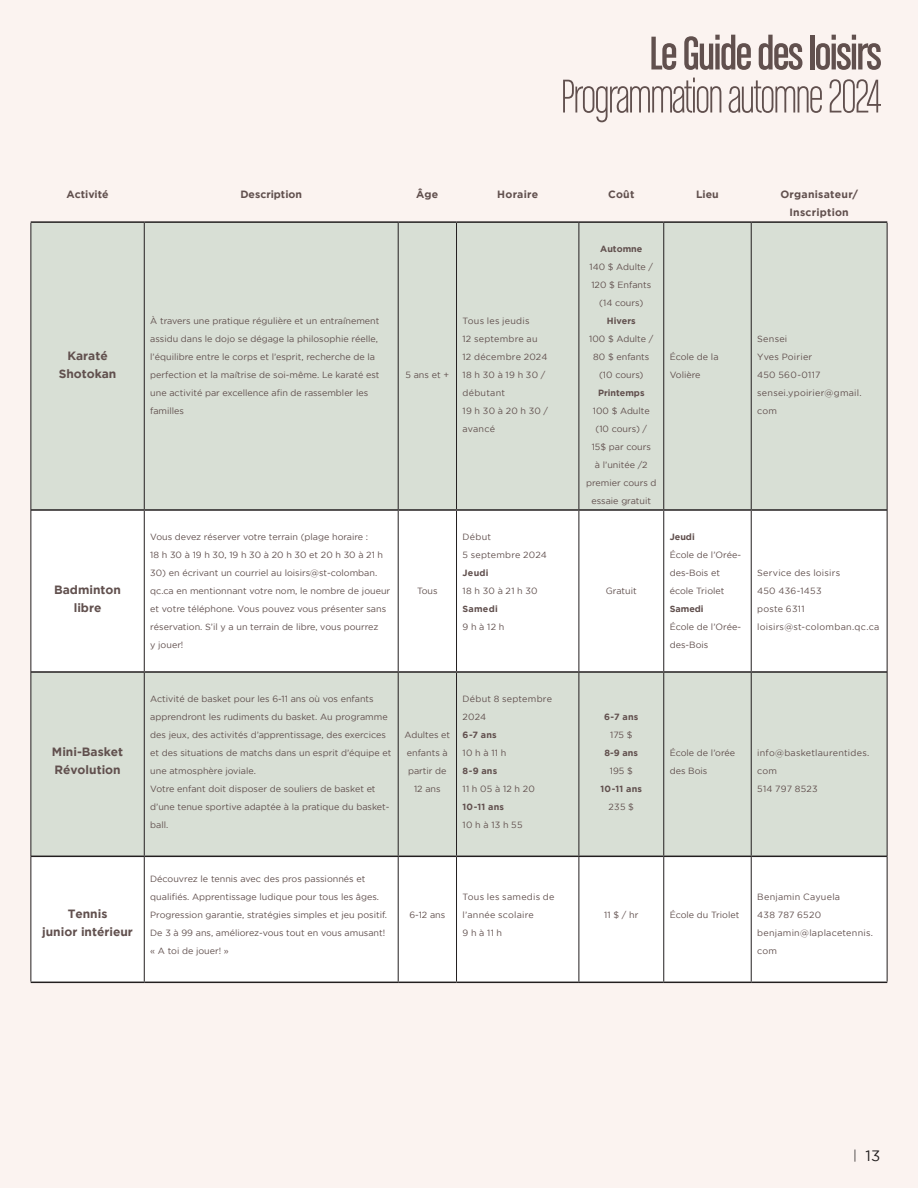
<style>
.page{position:relative;width:918px;height:1188px;background:#fbf3f0}
.page>*{position:absolute;margin:0;border:0;box-sizing:border-box;transform-origin:0 0}
.t1{font:50.4px "Chalet Comprime Milan Sixty";letter-spacing:-.03em;color:#61504e}
.t2{font:50.4px "Chalet Comprime Cologne Sixty";letter-spacing:-.03em;color:#61504e}
.t3{font:15px "Gotham";color:#231f20}
.t4{font:700 12px/18px "Gotham";color:#61504e;text-align:center}
.t5{font:700 10.5px/18px "Gotham";letter-spacing:.02em;color:#61504e;text-align:center}
.t6{font:700 10.5px "Gotham";color:#61504e}
.t7{font:9px/18px "Gotham";color:#61504e}
.t8{font:9px/18px "Gotham";letter-spacing:.03em;color:#61504e}
.t9{font:9px/18px "Gotham";letter-spacing:.025em;color:#61504e}
.t10{font:700 9px/18px "Gotham";letter-spacing:.03em;color:#61504e;text-align:center}
.s1{font-weight:700}
.s2{font-weight:400}
.s3{font-size:13.2px}
</style>
<div class="page">
<div style="left:32px;top:223px;width:855px;height:286px;background:#d8dfd5"></div>
<svg style="left:32px;top:511px;width:855px;height:471px;fill:#fff"></svg>
<hr style="left:31px;top:510px;width:1px;height:162px;background:#231f20">
<hr style="left:144px;top:511px;width:1px;height:160px;background:#231f20">
<hr style="left:398px;top:511px;width:1px;height:160px;background:#231f20">
<hr style="left:456px;top:511px;width:1px;height:160px;background:#231f20">
<hr style="left:579px;top:511px;width:1px;height:160px;background:#231f20">
<hr style="left:663px;top:511px;width:1px;height:160px;background:#231f20">
<hr style="left:751px;top:511px;width:1px;height:160px;background:#231f20">
<hr style="left:887px;top:510px;width:1px;height:162px;background:#231f20">
<hr style="left:31px;top:223px;width:1px;height:287px;background:#231f20">
<hr style="left:31px;top:221px;width:113px;height:2px;background:#231f20">
<hr style="left:144px;top:221px;width:254px;height:2px;background:#231f20">
<hr style="left:398px;top:221px;width:59px;height:2px;background:#231f20">
<hr style="left:457px;top:221px;width:122px;height:2px;background:#231f20">
<hr style="left:579px;top:221px;width:85px;height:2px;background:#231f20">
<hr style="left:664px;top:221px;width:87px;height:2px;background:#231f20">
<hr style="left:751px;top:221px;width:136px;height:2px;background:#231f20">
<hr style="left:144px;top:223px;width:1px;height:286px;background:#231f20">
<hr style="left:398px;top:223px;width:1px;height:286px;background:#231f20">
<hr style="left:456px;top:223px;width:1px;height:286px;background:#231f20">
<hr style="left:579px;top:223px;width:1px;height:286px;background:#231f20">
<hr style="left:663px;top:223px;width:1px;height:286px;background:#231f20">
<hr style="left:751px;top:223px;width:1px;height:286px;background:#231f20">
<hr style="left:887px;top:223px;width:1px;height:287px;background:#231f20">
<hr style="left:144px;top:509px;width:254px;height:2px;background:#231f20">
<hr style="left:31px;top:509px;width:113px;height:2px;background:#231f20">
<hr style="left:398px;top:509px;width:59px;height:2px;background:#231f20">
<hr style="left:457px;top:509px;width:122px;height:2px;background:#231f20">
<hr style="left:579px;top:509px;width:85px;height:2px;background:#231f20">
<hr style="left:664px;top:509px;width:87px;height:2px;background:#231f20">
<hr style="left:751px;top:509px;width:136px;height:2px;background:#231f20">
<hr style="left:31px;top:672px;width:1px;height:184px;background:#231f20">
<hr style="left:31px;top:671px;width:113px;height:2px;background:#231f20">
<hr style="left:144px;top:671px;width:254px;height:2px;background:#231f20">
<hr style="left:398px;top:671px;width:59px;height:2px;background:#231f20">
<hr style="left:457px;top:671px;width:122px;height:2px;background:#231f20">
<hr style="left:579px;top:671px;width:85px;height:2px;background:#231f20">
<hr style="left:664px;top:671px;width:87px;height:2px;background:#231f20">
<hr style="left:751px;top:671px;width:136px;height:2px;background:#231f20">
<hr style="left:144px;top:673px;width:1px;height:183px;background:#231f20">
<hr style="left:398px;top:673px;width:1px;height:183px;background:#231f20">
<hr style="left:456px;top:673px;width:1px;height:183px;background:#231f20">
<hr style="left:579px;top:673px;width:1px;height:183px;background:#231f20">
<hr style="left:663px;top:673px;width:1px;height:183px;background:#231f20">
<hr style="left:751px;top:673px;width:1px;height:183px;background:#231f20">
<hr style="left:887px;top:672px;width:1px;height:184px;background:#231f20">
<hr style="left:31px;top:856px;width:1px;height:126px;background:#231f20">
<hr style="left:31px;top:856px;width:113px;height:1px;background:#231f20">
<hr style="left:144px;top:856px;width:254px;height:1px;background:#231f20">
<hr style="left:398px;top:856px;width:59px;height:1px;background:#231f20">
<hr style="left:457px;top:856px;width:122px;height:1px;background:#231f20">
<hr style="left:579px;top:856px;width:85px;height:1px;background:#231f20">
<hr style="left:664px;top:856px;width:87px;height:1px;background:#231f20">
<hr style="left:751px;top:856px;width:136px;height:1px;background:#231f20">
<hr style="left:144px;top:857px;width:1px;height:125px;background:#231f20">
<hr style="left:398px;top:857px;width:1px;height:125px;background:#231f20">
<hr style="left:456px;top:857px;width:1px;height:125px;background:#231f20">
<hr style="left:579px;top:857px;width:1px;height:125px;background:#231f20">
<hr style="left:663px;top:857px;width:1px;height:125px;background:#231f20">
<hr style="left:751px;top:857px;width:1px;height:125px;background:#231f20">
<hr style="left:887px;top:856px;width:1px;height:126px;background:#231f20">
<hr style="left:31px;top:982px;width:113px;height:1px;background:#231f20">
<hr style="left:144px;top:982px;width:254px;height:1px;background:#231f20">
<hr style="left:398px;top:982px;width:59px;height:1px;background:#231f20">
<hr style="left:457px;top:982px;width:122px;height:1px;background:#231f20">
<hr style="left:579px;top:982px;width:85px;height:1px;background:#231f20">
<hr style="left:664px;top:982px;width:87px;height:1px;background:#231f20">
<hr style="left:751px;top:982px;width:136px;height:1px;background:#231f20">
<p class="t2" style="left:649px;top:25px;width:234px">Le Guide des loisirs</p>
<p class="t1" style="left:560px;top:69px;width:323px">Programmation automne 2024</p>
<p class="t6" style="left:67px;top:188px;width:44px">Activité</p>
<p class="t6" style="left:240px;top:188px;width:63px">Description</p>
<p class="t5" style="left:416px;top:185px;width:24px">Âge</p>
<p class="t5" style="left:497px;top:185px;width:42px">Horaire</p>
<p class="t5" style="left:608px;top:185px;width:28px">Coût</p>
<p class="t5" style="left:696px;top:185px;width:24px">Lieu</p>
<p class="t5" style="left:780px;top:185px;width:79px">Organisateur/<br>Inscription</p>
<p class="t4" style="left:59px;top:346px;width:59px">Karaté<br>Shotokan</p>
<p class="t7" style="left:150px;top:312px;width:231px">À travers une pratique régulière et un entraînement assidu dans le dojo se dégage la philosophie réelle, l’équilibre entre le corps et l’esprit, recherche de la perfection et la maîtrise de soi-même. Le karaté est une activité par excellence afin de rassembler les familles</p>
<p class="t7" style="left:406px;top:366px;width:45px">5 ans et +</p>
<p class="t8" style="left:463px;top:312px;width:87px">Tous les jeudis<br>12 septembre au<br>12 décembre 2024<br>18 h 30 à 19 h 30 / débutant<br>19 h 30 à 20 h 30 / avancé</p>
<p class="t7" style="left:586px;top:240px;width:72px;text-align:center"><span class="s1">Automne<br></span>140 $ Adulte /<br>120 $ Enfants (14 cours)<br><span class="s1">Hivers<br></span>100 $ Adulte /<br>80 $ enfants (10 cours)<br><span class="s1">Printemps<br></span>100 $ Adulte (10 cours) /<br>15$ par cours<br>à l’unitée /2 premier cours d essaie gratuit</p>
<p class="t7" style="left:670px;top:348px;width:50px">École de la<br>Volière</p>
<p class="t9" style="left:757px;top:330px;width:106px">Sensei<br>Yves Poirier<br>450 560-0117 sensei.ypoirier@gmail. com</p>
<p class="t4" style="left:54px;top:580px;width:68px">Badminton</p>
<p class="t4" style="left:74px;top:598px;width:29px">libre</p>
<p class="t7" style="left:150px;top:528px;width:234px">Vous devez réserver votre terrain (plage horaire :<br>18 h 30 à 19 h 30, 19 h 30 à 20 h 30 et 20 h 30 à 21 h</p>
<p class="t7" style="left:150px;top:564px;width:241px">30) en écrivant un courriel au loisirs@st-colomban. qc.ca en mentionnant votre nom, le nombre de joueur et votre téléphone. Vous pouvez vous présenter sans réservation. S’il y a un terrain de libre, vous pourrez<br>y jouer!</p>
<p class="t7" style="left:417px;top:582px;width:22px">Tous</p>
<p class="t8" style="left:463px;top:528px;width:86px">Début<br>5 septembre 2024<br><span class="s1">Jeudi<br></span>18 h 30 à 21 h 30</p>
<p class="t10" style="left:463px;top:600px;width:43px;text-align:left">Samedi<br><span class="s2">9 h à 12 h</span></p>
<p class="t7" style="left:606px;top:582px;width:32px">Gratuit</p>
<p class="t7" style="left:670px;top:528px;width:73px"><span class="s1">Jeudi<br></span>École de l’Orée&shy;des-Bois et école Triolet<br><span class="s1">Samedi<br></span>École de l’Orée&shy;des-Bois</p>
<p class="t9" style="left:757px;top:564px;width:84px">Service des loisirs</p>
<p class="t8" style="left:757px;top:582px;width:66px">450 436-1453 poste 6311</p>
<p class="t9" style="left:757px;top:618px;width:124px">loisirs@st-colomban.qc.ca</p>
<p class="t4" style="left:52px;top:742px;width:73px;text-align:left">Mini-Basket<br>Révolution</p>
<p class="t7" style="left:150px;top:690px;width:243px">Activité de basket pour les 6-11 ans où vos enfants apprendront les rudiments du basket. Au programme des jeux, des activités d’apprentissage, des exercices et des situations de matchs dans un esprit d’équipe et une atmosphère joviale.<br>Votre enfant doit disposer de souliers de basket et d’une tenue sportive adaptée à la pratique du basket&shy;ball.</p>
<p class="t7" style="left:404px;top:726px;width:47px;text-align:center">Adultes et enfants à partir de<br>12 ans</p>
<p class="t8" style="left:463px;top:690px;width:91px">Début 8 septembre<br>2024<br><span class="s1">6-7 ans<br></span>10 h à 11 h<br><span class="s1">8-9 ans<br></span>11 h 05 à 12 h 20<br><span class="s1">10-11 ans<br></span>10 h à 13 h 55</p>
<p class="t10" style="left:604px;top:708px;width:36px">6-7 ans<br><span class="s2">175 $</span></p>
<p class="t10" style="left:601px;top:744px;width:43px">8-9 ans<br><span class="s2">195 $<br></span>10-11 ans<br><span class="s2">235 $</span></p>
<p class="t7" style="left:670px;top:744px;width:67px">École de l’orée des Bois</p>
<p class="t9" style="left:757px;top:744px;width:114px">info@basketlaurentides. com</p>
<p class="t8" style="left:757px;top:780px;width:62px">514 797 8523</p>
<p class="t4" style="left:42px;top:904px;width:92px">Tennis<br>junior intérieur</p>
<p class="t7" style="left:150px;top:870px;width:238px">Découvrez le tennis avec des pros passionnés et qualifiés. Apprentissage ludique pour tous les âges.<br>Progression garantie, stratégies simples et jeu positif.<br>De 3 à 99 ans, améliorez-vous tout en vous amusant!</p>
<p class="t7" style="left:150px;top:942px;width:80px">« A toi de jouer! »</p>
<p class="t7" style="left:409px;top:906px;width:37px">6-12 ans</p>
<p class="t8" style="left:463px;top:888px;width:93px">Tous les samedis de l’année scolaire<br>9 h à 11 h</p>
<p class="t7" style="left:604px;top:906px;width:36px">11 $ / hr</p>
<p class="t7" style="left:670px;top:906px;width:71px">École du Triolet</p>
<p class="t9" style="left:757px;top:888px;width:84px">Benjamin Cayuela</p>
<p class="t8" style="left:757px;top:906px;width:65px">438 787 6520</p>
<p class="t9" style="left:757px;top:924px;width:117px">benjamin@laplacetennis. com</p>
<h2 class="t3" style="left:853px;top:1148px;width:28px"><span class="s3">|</span> 13</h2>
</div>
